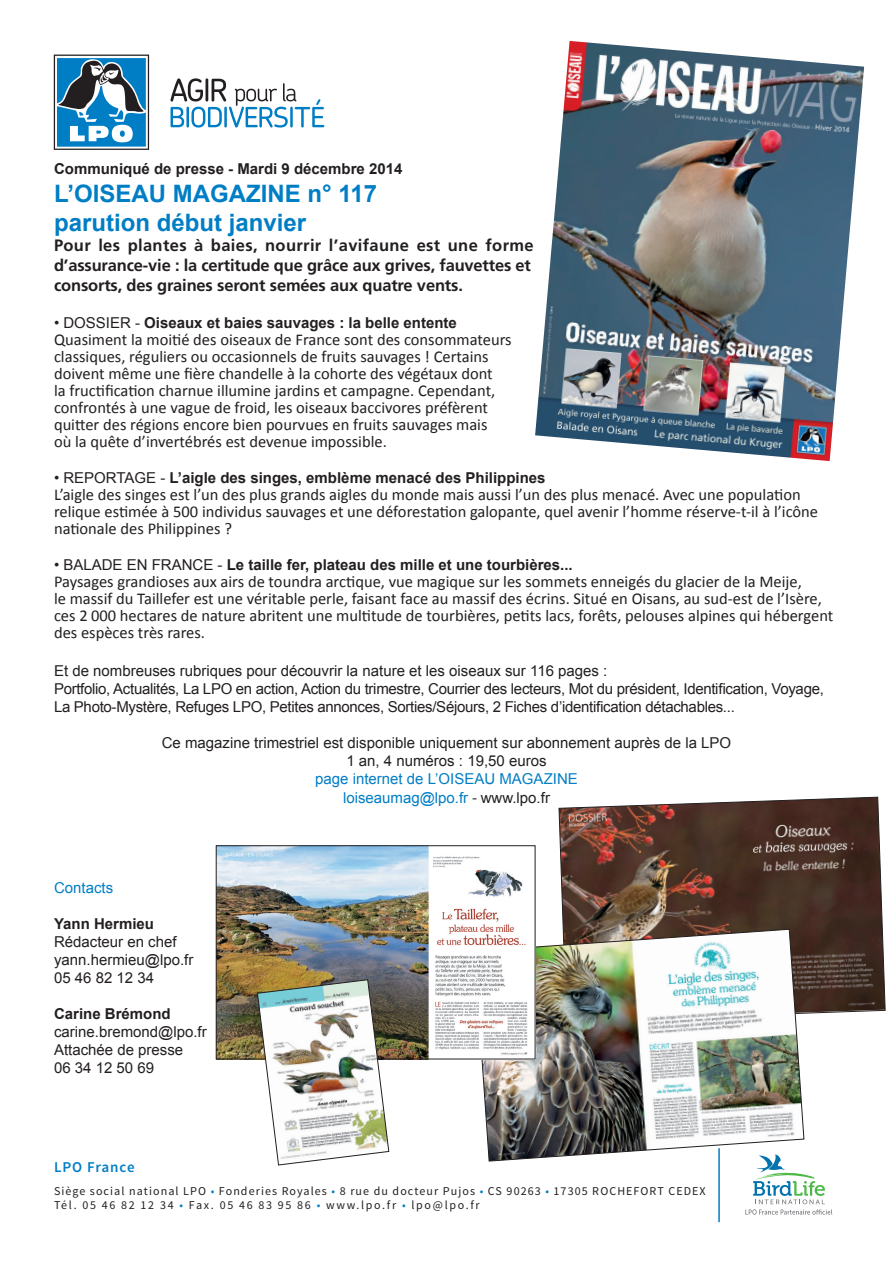
<style>
.page{position:relative;width:893px;height:1263px;background:#fff}
.page>*{position:absolute;margin:0;border:0;box-sizing:border-box;transform-origin:0 0}
.t1{font:700 24px/28.8px "Arial";color:#007ec5}
.t2{font:16.5px/17px "Calibri";color:#231f20}
.t3{font:700 16.5px/19.8px "Frutiger";letter-spacing:-.01em;color:#231f20}
.t4{font:15px/18px "Arial";letter-spacing:-.02em;color:#231f20}
.t5{font:700 15px "Arial";color:#231f20}
.t6{font:15px/18px "Arial";color:#231f20}
.t7{font:15px/19.8px "Arial";color:#007ec5}
.t8{font:600 15px "Source Sans Pro";letter-spacing:.06em;color:#007ec5}
.t9{font:12px/14.4px "Source Sans Pro";letter-spacing:.09em;color:#231f20}
.s1{font-weight:400}
.s2{font-family:"Calibri";font-size:16.5px;color:#231f20}
.s3{color:#231f20}
.s4{color:#007ec5}
</style>
<div class="page">
<svg style="left:170px;top:78px;width:154px;height:50px"></svg>
<svg style="left:54px;top:55px;width:95px;height:95px"></svg>
<svg style="left:559px;top:797px;width:326px;height:217px;background:#5c4237"></svg>
<img style="left:474px;top:929px;width:330px;height:232px">
<hr style="left:718px;top:1148px;width:2px;height:74px;background:#007ec5">
<svg style="left:745px;top:1154px;width:87px;height:61px"></svg>
<img style="left:535px;top:41px;width:329px;height:420px">
<img style="left:218px;top:847px;width:315px;height:210px">
<div style="left:216px;top:845px;width:319px;height:214px;border:1px solid #231f20"></div>
<img style="left:257px;top:979px;width:132px;height:186px">
<p class="t5" style="left:54px;top:158px;width:350px">Communiqué de presse - Mardi 9 décembre 2014</p>
<h1 class="t1" style="left:54px;top:180px;width:324px">L’OISEAU MAGAZINE n° 117 parution début janvier</h1>
<p class="t3" style="left:54px;top:235px;width:481px">Pour les plantes à baies, nourrir l’avifaune est une forme d’assurance-vie : la certitude que grâce aux grives, fauvettes et consorts, des graines seront semées aux quatre vents.</p>
<p class="t5" style="left:54px;top:313px;width:404px"><span class="s1">• DOSSIER -</span> Oiseaux et baies sauvages : la belle entente</p>
<p class="t2" style="left:54px;top:331px;width:459px">Quasiment la moitié des oiseaux de France sont des consommateurs classiques, réguliers ou occasionnels de fruits sauvages ! Certains doivent même une fière chandelle à la cohorte des végétaux dont<br>la fructification charnue illumine jardins et campagne. Cependant, confrontés à une vague de froid, les oiseaux baccivores préfèrent quitter des régions encore bien pourvues en fruits sauvages mais<br>où la quête d’invertébrés est devenue impossible.</p>
<p class="t5" style="left:54px;top:468px;width:493px"><span class="s1">• reportage -</span> L’aigle des singes, emblème menacé des Philippines</p>
<p class="t2" style="left:54px;top:486px;width:766px">L’aigle des singes est l’un des plus grands aigles du monde mais aussi l’un des plus menacé. Avec une population relique estimée à 500 individus sauvages et une déforestation galopante, quel avenir l’homme réserve-t-il à l’icône nationale des Philippines ?</p>
<p class="t5" style="left:54px;top:555px;width:520px"><span class="s1">• balade en france -</span> Le taille fer, plateau des mille et une tourbières...</p>
<p class="t2" style="left:54px;top:573px;width:781px">Paysages grandioses aux airs de toundra arctique, vue magique sur les sommets enneigés du glacier de la Meije,<br>le massif du Taillefer est une véritable perle, faisant face au massif des écrins. Situé en Oisans, au sud-est de l’Isère, ces 2 000 hectares de nature abritent une multitude de tourbières, petits lacs, forêts, pelouses alpines qui hébergent des espèces très rares.</p>
<p class="t4" style="left:54px;top:661px;width:771px">Et de nombreuses rubriques pour découvrir la nature et les oiseaux sur 116 pages :<br>Portfolio, Actualités, La LPO en action, Action du trimestre, Courrier des lecteurs, Mot du président, Identification, Voyage,<br>La Photo-Mystère, Refuges LPO, Petites annonces, Sorties/Séjours, 2 Fiches d’identification détachables...</p>
<p class="t6" style="left:162px;top:733px;width:571px;text-align:center">Ce magazine trimestriel est disponible uniquement sur abonnement auprès de la LPO<br>1 an, 4 numéros : 19,50 euros</p>
<p class="t7" style="left:315px;top:768px;width:209px">page internet de L’OISEAU MAGA</p>
<p class="t7" style="left:343px;top:768px;width:236px;text-indent:201px">ZINE loiseaumag@lpo.fr <span class="s2">-</span> <span class="s3">www.lpo.fr</span></p>
<p class="t7" style="left:54px;top:878px;width:61px">Contacts</p>
<p class="t5" style="left:54px;top:914px;width:102px">Yann Hermieu</p>
<p class="t6" style="left:54px;top:933px;width:141px">Rédacteur en chef yann.hermieu@lpo.fr<br>05 46 82 12 34</p>
<p class="t5" style="left:54px;top:1004px;width:118px">Carine Brémond</p>
<p class="t6" style="left:54px;top:1023px;width:154px">carine.bremond@lpo.fr<br>Attachée de presse<br>06 34 12 50 69</p>
<p class="t8" style="left:54px;top:1157px;width:82px">LPO France</p>
<p class="t9" style="left:54px;top:1184px;width:653px">Siège social national LPO <span class="s4">•</span> Fonderies Royales <span class="s4">•</span> 8 rue du docteur Pujos <span class="s4">•</span> CS 90263 <span class="s4">•</span> 17305 ROCHEFORT CEDEX<br>Tél. 05 46 82 12 34 <span class="s4">•</span> Fax. 05 46 83 95 86 <span class="s4">•</span> www.lpo.fr <span class="s4">•</span> lpo@lpo.fr</p>
</div>
